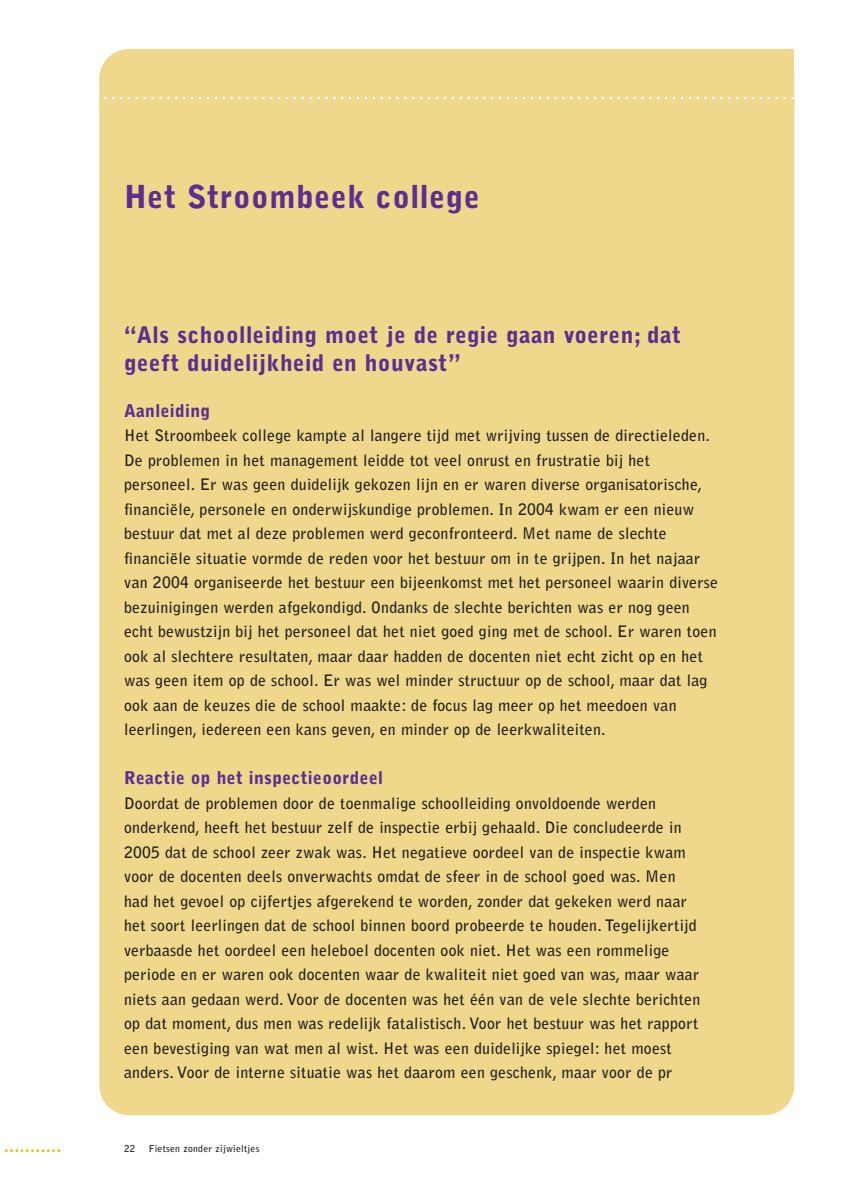
<style>
.page{position:relative;width:844px;height:1191px;background:#fff}
.page>*{position:absolute;margin:0;border:0;box-sizing:border-box;transform-origin:0 0}
.t1{font:900 31.5px "Bell Gothic";letter-spacing:.02em;color:#5b2e91}
.t2{font:900 22.75px/27.7px "Bell Gothic";letter-spacing:.02em;color:#5b2e91}
.t3{font:900 17.5px "Bell Gothic";letter-spacing:.02em;color:#5b2e91}
.t4{font:700 15.75px/24.5px "Bell Gothic";letter-spacing:.015em;color:#231f20}
.t5{font:700 9.62px "Bell Gothic";letter-spacing:.03em;color:#231f20}
</style>
<div class="page">
<svg style="left:5px;top:1149px;width:55px;height:3px"></svg>
<div style="left:99px;top:49px;width:695px;height:1066px;background:#efd78b;border-radius:30px"></div>
<div style="left:471px;top:49px;width:323px;height:108px;background:#efd78b"></div>
<svg style="left:99px;top:97px;width:696px;height:2px"></svg>
<h1 class="t1" style="left:124px;top:185px;width:357px">Het Stroombeek college</h1>
<h2 class="t2" style="left:124px;top:323px;width:558px">“Als schoolleiding moet je de regie gaan voeren; dat geeft duidelijkheid en houvast”</h2>
<p class="t3" style="left:124px;top:404px;width:88px">Aanleiding</p>
<p class="t4" style="left:124px;top:424px;width:595px">Het Stroombeek college kampte al langere tijd met wrijving tussen de directieleden.<br>De problemen in het management leidde tot veel onrust en frustratie bij het personeel. Er was geen duidelijk gekozen lijn en er waren diverse organisatorische, financiële, personele en onderwijskundige problemen. In 2004 kwam er een nieuw bestuur dat met al deze problemen werd geconfronteerd. Met name de slechte financiële situatie vormde de reden voor het bestuur om in te grijpen. In het najaar van 2004 organiseerde het bestuur een bijeenkomst met het personeel waarin diverse bezuinigingen werden afgekondigd. Ondanks de slechte berichten was er nog geen echt bewustzijn bij het personeel dat het niet goed ging met de school. Er waren toen ook al slechtere resultaten, maar daar hadden de docenten niet echt zicht op en het was geen item op de school. Er was wel minder structuur op de school, maar dat lag ook aan de keuzes die de school maakte: de focus lag meer op het meedoen van leerlingen, iedereen een kans geven, en minder op de leerkwaliteiten.</p>
<p class="t3" style="left:124px;top:771px;width:260px">Reactie op het inspectieoordeel</p>
<p class="t4" style="left:124px;top:792px;width:577px">Doordat de problemen door de toenmalige schoolleiding onvoldoende werden onderkend, heeft het bestuur zelf de inspectie erbij gehaald. Die concludeerde in 2005 dat de school zeer zwak was. Het negatieve oordeel van de inspectie kwam voor de docenten deels onverwachts omdat de sfeer in de school goed was. Men had het gevoel op cijfertjes afgerekend te worden, zonder dat gekeken werd naar het soort leerlingen dat de school binnen boord probeerde te houden. Tegelijkertijd verbaasde het oordeel een heleboel docenten ook niet. Het was een rommelige periode en er waren ook docenten waar de kwaliteit niet goed van was, maar waar niets aan gedaan werd. Voor de docenten was het één van de vele slechte berichten op dat moment, dus men was redelijk fatalistisch. Voor het bestuur was het rapport een bevestiging van wat men al wist. Het was een duidelijke spiegel: het moest anders. Voor de interne situatie was het daarom een geschenk, maar voor de pr</p>
<p class="t5" style="left:124px;top:1144px;width:12px">22</p>
<p class="t5" style="left:149px;top:1144px;width:112px">Fietsen zonder zijwieltjes</p>
</div>
